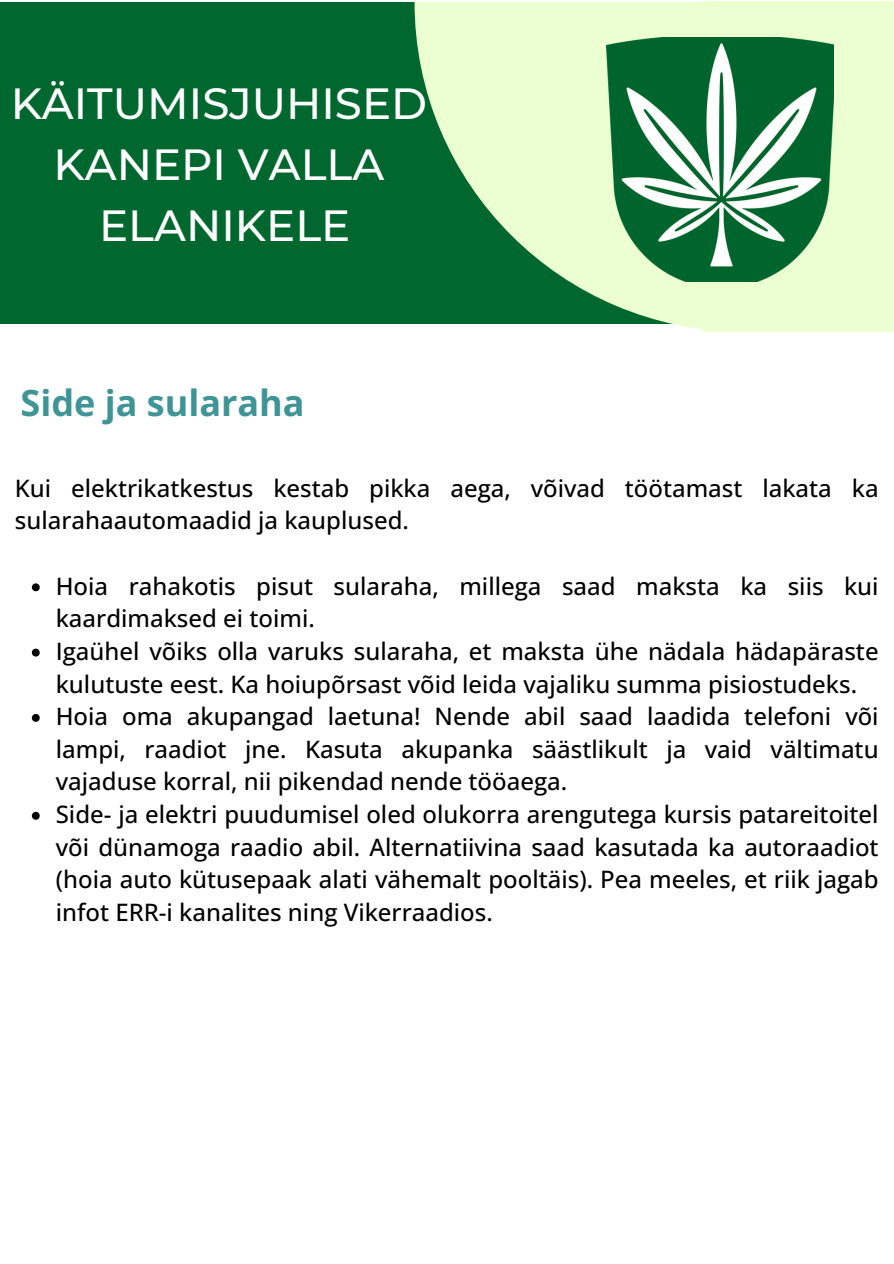
<style>
.page{position:relative;width:894px;height:1264px;background:#fff}
.page>*{position:absolute;margin:0;border:0;box-sizing:border-box;transform-origin:0 0}
.t1{font:500 43.5px/60.8px "Montserrat";color:#fff;text-align:center}
.t2{font:700 36px "Open Sans";color:#3f9496}
.t3{font:500 24px/32.7px "Open Sans";color:#000}
</style>
<div class="page">
<div style="left:0;top:2px;width:893px;height:322px;background:#00672e"></div>
<div style="left:702px;top:2px;width:191px;height:330px;background:#ecffd0"></div>
<svg style="left:414px;top:2px;width:330px;height:327px;fill:#ecffd0"></svg>
<img style="left:606px;top:38px;width:227px;height:243px">
<svg style="left:32px;top:583px;width:8px;height:8px"></svg>
<svg style="left:32px;top:648px;width:8px;height:8px"></svg>
<svg style="left:32px;top:714px;width:8px;height:7px"></svg>
<svg style="left:32px;top:811px;width:8px;height:8px"></svg>
<p class="t1" style="left:11px;top:73px;width:418px">KÄITUMISJUHISED<br>KANEPI VALLA<br>ELANIKELE</p>
<p class="t2" style="left:21px;top:377px;width:285px">Side ja sularaha</p>
<h1 class="t3" style="left:15px;top:471px;width:864px">Kui elektrikatkestus kestab pikka aega, võivad töötamast lakata ka sularahaautomaadid ja kauplused.</h1>
<p class="t3" style="left:56px;top:569px;width:824px">Hoia rahakotis pisut sularaha, millega saad maksta ka siis kui kaardimaksed ei toimi.</p>
<p class="t3" style="left:56px;top:634px;width:824px">Igaühel võiks olla varuks sularaha, et maksta ühe nädala hädapäraste kulutuste eest. Ka hoiupõrsast võid leida vajaliku summa pisiostudeks.</p>
<h2 class="t3" style="left:56px;top:699px;width:824px;text-align:justify">Hoia oma akupangad laetuna! Nende abil saad laadida telefoni või lampi, raadiot jne. Kasuta akupanka säästlikult ja vaid vältimatu vajaduse korral, nii pikendad nende tööaega.</h2>
<h3 class="t3" style="left:56px;top:797px;width:824px;text-align:justify">Side- ja elektri puudumisel oled olukorra arengutega kursis patareitoitel või dünamoga raadio abil. Alternatiivina saad kasutada ka autoraadiot (hoia auto kütusepaak alati vähemalt pooltäis). Pea meeles, et riik jagab infot ERR-i kanalites ning Vikerraadios.</h3>
</div>
